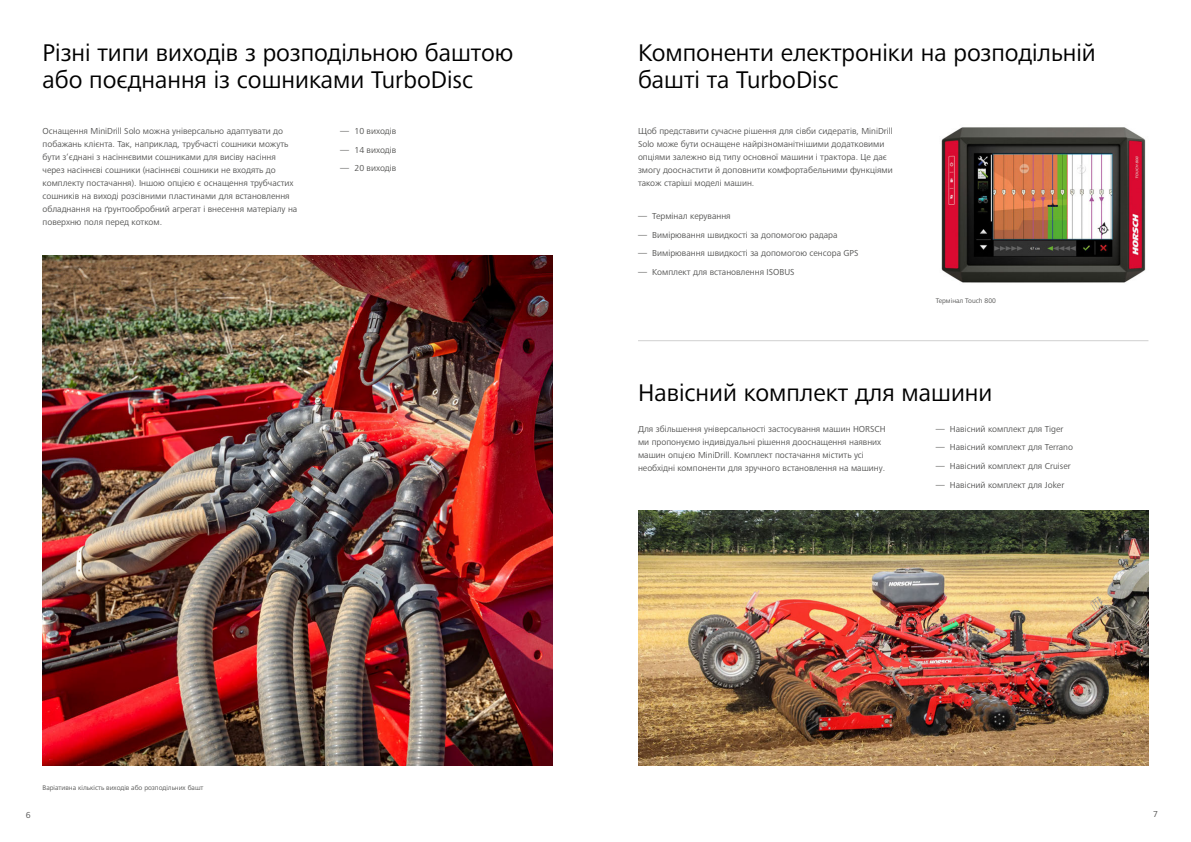
<style>
.page{position:relative;width:1191px;height:842px;background:#fff}
.page>*{position:absolute;margin:0;border:0;box-sizing:border-box;transform-origin:0 0}
.Head_Zusatzausstattung{font:25px/27px "Frutiger Next LTW1 G";color:#000}
.t1{font:9px/13px "Frutiger Next LTW1 G";color:#575756}
.Bildunterschrift{font:7px "Frutiger Next LTW1 G";color:#575756}
</style>
<div class="page">
<hr style="left:638px;top:340px;width:510px;height:1px;background:#d0d0d0">
<img style="left:638px;top:510px;width:510px;height:255px">
<img style="left:43px;top:255px;width:510px;height:510px">
<img style="left:941px;top:127px;width:205px;height:156px">
<p class="Head_Zusatzausstattung" style="left:43px;top:40px;width:472px">Різні типи виходів з розподільною баштою або поєднання із сошниками TurboDisc</p>
<p class="Head_Zusatzausstattung" style="left:638px;top:40px;width:459px">Компоненти електроніки на розподільній башті та TurboDisc</p>
<p class="t1" style="left:43px;top:125px;width:256px">Оснащення MiniDrill Solo можна універсально адаптувати до побажань клієнта. Так, наприклад, трубчасті сошники можуть бути з‘єднані з насіннєвими сошниками для висіву насіння через насіннєві сошники (насіннєві сошники не входять до комплекту постачання). Іншою опцією є оснащення трубчастих сошників на виході розсівними пластинами для встановлення обладнання на ґрунтообробний агрегат і внесення матеріалу на поверхню поля перед котком.</p>
<p class="t1" style="left:638px;top:125px;width:256px">Щоб представити сучасне рішення для сівби сидератів, MiniDrill Solo може бути оснащене найрізноманітнішими додатковими опціями залежно від типу основної машини і трактора. Це дає змогу дооснастити й доповнити комфортабельними функціями також старіші моделі машин.</p>
<p class="t1" style="left:340px;top:125px;width:58px">― 10 виходів</p>
<p class="t1" style="left:340px;top:144px;width:58px">― 14 виходів</p>
<p class="t1" style="left:340px;top:162px;width:58px">― 20 виходів</p>
<p class="t1" style="left:638px;top:210px;width:94px">― Термінал керування</p>
<p class="t1" style="left:638px;top:229px;width:201px">― Вимірювання швидкості за допомогою радара</p>
<p class="t1" style="left:638px;top:247px;width:222px">― Вимірювання швидкості за допомогою сенсора GPS</p>
<p class="t1" style="left:638px;top:266px;width:158px">― Комплект для встановлення ISOBUS</p>
<p class="Bildunterschrift" style="left:935px;top:296px;width:62px">Термінал Touch 800</p>
<p class="Bildunterschrift" style="left:43px;top:784px;width:162px">Варіативна кількість виходів або розподільних башт</p>
<p class="Head_Zusatzausstattung" style="left:638px;top:380px;width:356px">Навісний комплект для машини</p>
<p class="t1" style="left:638px;top:422px;width:249px">Для збільшення універсальності застосування машин HORSCH ми пропонуємо індивідуальні рішення дооснащення наявних машин опцією MiniDrill. Комплект постачання містить усі необхідні компоненти для зручного встановлення на машину.</p>
<p class="t1" style="left:935px;top:422px;width:129px">― Навісний комплект для Tiger</p>
<p class="t1" style="left:935px;top:441px;width:139px">― Навісний комплект для Terrano</p>
<p class="t1" style="left:935px;top:460px;width:136px">― Навісний комплект для Cruiser</p>
<p class="t1" style="left:935px;top:478px;width:130px">― Навісний комплект для Joker</p>
<p class="t1" style="left:26px;top:809px;width:6px">6</p>
<p class="t1" style="left:1153px;top:808px;width:6px">7</p>
</div>
